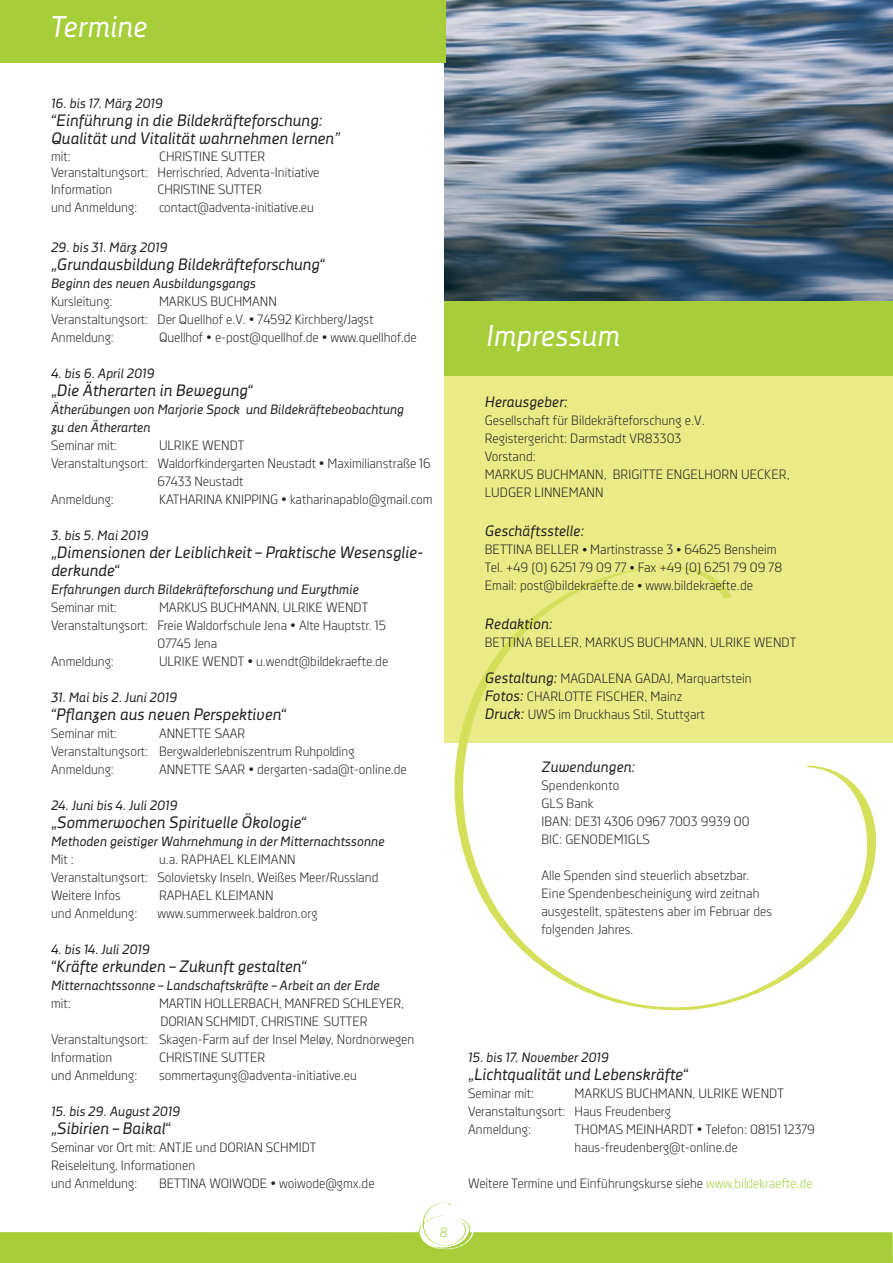
<style>
.page{position:relative;width:893px;height:1263px;background:#fff}
.page>*{position:absolute;margin:0;border:0;box-sizing:border-box;transform-origin:0 0}
.t1{font:italic 30px "Decima Nova";color:#fff}
.t2{font:italic 16.5px/18px "Decima Nova";color:#231f20}
.t3{font:italic 15px "Decima Nova";letter-spacing:.005em;color:#231f20}
.t4{font:13.5px/18px "Decima Nova Lt";color:#231f20}
.t5{font:italic 13.5px/18px "Decima Nova";color:#231f20}
.t6{font:italic 13.5px "Decima Nova Lt";color:#a6ce39}
.s1{font-family:"Decima Nova";font-size:12px}
.s2{font-family:"Decima Nova";font-style:italic;font-size:15px}
.s3{color:#a6ce39}
</style>
<div class="page">
<svg style="left:0;top:1202px;width:893px;height:61px"></svg>
<div style="left:444px;top:308px;width:449px;height:435px;background:#e9eb86"></div>
<svg style="left:454px;top:566px;width:423px;height:445px"></svg>
<img style="left:444px;top:0;width:449px;height:302px">
<div style="left:445px;top:302px;width:448px;height:74px;background:#a6ce39"></div>
<div style="left:0;top:0;width:445px;height:62px;background:#a6ce39"></div>
<h1 class="t1" style="left:50px;top:9px;width:99px">Termine</h1>
<p class="t5" style="left:51px;top:94px;width:113px">16. bis 17. März 2019</p>
<p class="t2" style="left:51px;top:111px;width:290px">“Einführung in die Bildekräfteforschung:<br>Qualität und Vitalität wahrnehmen lernen”</p>
<p class="t4" style="left:51px;top:147px;width:21px">mit:</p>
<p class="t4" style="left:51px;top:147px;width:270px;line-height:16.5px;text-indent:108px">CHRISTINE SUTTER<br>Veranstaltungsort: Herrischried, Adventa-Initiative<br>Information</p>
<p class="t4" style="left:158px;top:180px;width:106px">CHRISTINE SUTTER</p>
<p class="t4" style="left:51px;top:198px;width:88px">und Anmeldung:</p>
<p class="t4" style="left:159px;top:198px;width:156px">contact@adventa-initiative.eu</p>
<p class="t5" style="left:51px;top:238px;width:118px">29. bis 31. März 2019</p>
<p class="t2" style="left:51px;top:255px;width:275px">„Grundausbildung Bildekräfteforschung“</p>
<p class="t5" style="left:51px;top:274px;width:206px">Beginn des neuen Ausbildungsgangs</p>
<p class="t4" style="left:51px;top:292px;width:63px">Kursleitung:</p>
<p class="t4" style="left:51px;top:292px;width:324px;text-indent:108px">MARKUS BUCHMANN<br>Veranstaltungsort: Der Quellhof e.V. • 74592 Kirchberg/Jagst<br>Anmeldung:</p>
<p class="t4" style="left:159px;top:328px;width:259px">Quellhof • e-post@quellhof.de • www.quellhof.de</p>
<p class="t5" style="left:51px;top:364px;width:105px">4. bis 6. April 2019</p>
<p class="t2" style="left:51px;top:381px;width:203px">„Die Ätherarten in Bewegung“</p>
<p class="t5" style="left:51px;top:400px;width:354px">Ätherübungen von Marjorie Spock und Bildekräftebeobachtung zu den Ätherarten</p>
<p class="t4" style="left:51px;top:436px;width:68px">Seminar mit:</p>
<p class="t4" style="left:159px;top:436px;width:87px">ULRIKE WENDT</p>
<p class="t4" style="left:51px;top:454px;width:381px">Veranstaltungsort: Waldorfkindergarten Neustadt • Maximilianstraße 16</p>
<p class="t4" style="left:158px;top:472px;width:87px">67433 Neustadt</p>
<p class="t4" style="left:51px;top:490px;width:64px">Anmeldung:</p>
<p class="t4" style="left:159px;top:490px;width:275px">KATHARINA KNIPPING • katharinapablo@gmail.com</p>
<p class="t5" style="left:51px;top:526px;width:99px">3. bis 5. Mai 2019</p>
<p class="t2" style="left:51px;top:543px;width:374px">„Dimensionen der Leiblichkeit – Praktische Wesensglie&shy;derkunde“</p>
<p class="t5" style="left:51px;top:580px;width:309px">Erfahrungen durch Bildekräfteforschung und Eurythmie</p>
<p class="t4" style="left:51px;top:598px;width:68px">Seminar mit:</p>
<p class="t4" style="left:159px;top:598px;width:211px">MARKUS BUCHMANN, ULRIKE WENDT</p>
<p class="t4" style="left:51px;top:616px;width:336px">Veranstaltungsort: Freie Waldorfschule Jena • Alte Hauptstr. 15</p>
<p class="t4" style="left:158px;top:634px;width:61px">07745 Jena</p>
<p class="t4" style="left:51px;top:652px;width:64px">Anmeldung:</p>
<p class="t4" style="left:159px;top:652px;width:231px">ULRIKE WENDT • u.wendt@bildekraefte.de</p>
<p class="t5" style="left:51px;top:688px;width:128px">31. Mai bis 2. Juni 2019</p>
<p class="t2" style="left:51px;top:705px;width:237px">“Pflanzen aus neuen Perspektiven“</p>
<p class="t4" style="left:51px;top:724px;width:68px">Seminar mit:</p>
<p class="t4" style="left:51px;top:724px;width:305px;text-indent:108px">ANNETTE SAAR<br>Veranstaltungsort: Bergwalderlebniszentrum Ruhpolding<br>Anmeldung:</p>
<p class="t4" style="left:159px;top:760px;width:249px">ANNETTE SAAR • dergarten-sada@t-online.de</p>
<p class="t5" style="left:51px;top:796px;width:128px">24. Juni bis 4. Juli 2019</p>
<p class="t2" style="left:51px;top:813px;width:257px">„Sommerwochen Spirituelle Ökologie“</p>
<p class="t5" style="left:51px;top:832px;width:335px">Methoden geistiger Wahrnehmung in der Mitternachtssonne</p>
<p class="t4" style="left:51px;top:850px;width:24px">Mit :</p>
<p class="t4" style="left:51px;top:850px;width:329px;text-indent:108px">u.a. RAPHAEL KLEIMANN<br>Veranstaltungsort: Solovietsky Inseln, Weißes Meer/Russland<br>Weitere Infos</p>
<p class="t4" style="left:159px;top:886px;width:116px">RAPHAEL KLEIMANN</p>
<p class="t4" style="left:51px;top:904px;width:88px">und Anmeldung:</p>
<p class="t4" style="left:158px;top:904px;width:161px">www.summerweek.baldron.org</p>
<p class="t5" style="left:51px;top:940px;width:100px">4. bis 14. Juli 2019</p>
<p class="t2" style="left:51px;top:957px;width:257px">“Kräfte erkunden – Zukunft gestalten“</p>
<p class="t5" style="left:51px;top:976px;width:330px">Mitternachtssonne – Landschaftskräfte – Arbeit an der Erde</p>
<p class="t4" style="left:51px;top:994px;width:21px">mit:</p>
<p class="t4" style="left:159px;top:994px;width:247px">MARTIN HOLLERBACH, MANFRED SCHLEYER,</p>
<p class="t4" style="left:160px;top:1012px;width:209px">DORIAN SCHMIDT, CHRISTINE SUTTER</p>
<p class="t4" style="left:51px;top:1030px;width:365px">Veranstaltungsort: Skagen-Farm auf der Insel Meløy, Nordnorwegen</p>
<p class="t4" style="left:51px;top:1048px;width:63px">Information</p>
<p class="t4" style="left:159px;top:1048px;width:108px">CHRISTINE SUTTER</p>
<p class="t4" style="left:51px;top:1066px;width:88px">und Anmeldung:</p>
<p class="t4" style="left:159px;top:1066px;width:199px">sommertagung@adventa-initiative.eu</p>
<p class="t5" style="left:51px;top:1102px;width:130px">15. bis 29. August 2019</p>
<p class="t2" style="left:51px;top:1119px;width:121px">„Sibirien – Baikal“</p>
<p class="t4" style="left:51px;top:1138px;width:267px">Seminar vor Ort mit: ANTJE und DORIAN SCHMIDT<br>Reiseleitung, Informationen<br>und Anmeldung:</p>
<p class="t4" style="left:159px;top:1174px;width:217px">BETTINA WOIWODE • woiwode@gmx.de</p>
<p class="t6" style="left:440px;top:1224px;width:9px">8</p>
<h1 class="t1" style="left:486px;top:318px;width:135px">Impressum</h1>
<p class="t3" style="left:485px;top:393px;width:84px">Herausgeber:</p>
<p class="t4" style="left:485px;top:411px;width:306px">Gesellschaft für Bildekräfteforschung e.V.<br>Registergericht: Darmstadt VR83303<br>Vorstand:<br>MARKUS BUCHMANN, BRIGITTE ENGELHORN UECKER,<br>LUDGER LINNEMANN</p>
<p class="t3" style="left:485px;top:522px;width:101px">Geschäftsstelle:</p>
<p class="t4" style="left:485px;top:540px;width:299px">BETTINA BELLER <span class="s1">•</span> Martinstrasse 3 <span class="s1">•</span> 64625 Bensheim<br>Tel. +49 (0) 6251 79 09 77 <span class="s1">•</span> Fax +49 (0) 6251 79 09 78<br>Email: post@bildekraefte.de <span class="s1">•</span> www.bildekraefte.de</p>
<p class="t3" style="left:485px;top:615px;width:69px">Redaktion:</p>
<p class="t4" style="left:485px;top:633px;width:313px">BETTINA BELLER, MARKUS BUCHMANN, ULRIKE WENDT</p>
<p class="t4" style="left:485px;top:669px;width:268px"><span class="s2">Gestaltung:</span> MAGDALENA GADAJ, Marquartstein<br><span class="s2">Fotos:</span> CHARLOTTE FISCHER, Mainz<br><span class="s2">Druck:</span> UWS im Druckhaus Stil, Stuttgart</p>
<p class="t3" style="left:541px;top:759px;width:95px">Zuwendungen:</p>
<p class="t4" style="left:541px;top:777px;width:210px">Spendenkonto<br>GLS Bank<br>IBAN: DE31 4306 0967 7003 9939 00<br>BIC: GENODEM1GLS</p>
<p class="t4" style="left:541px;top:867px;width:232px">Alle Spenden sind steuerlich absetzbar.<br>Eine Spendenbescheinigung wird zeitnah ausgestellt, spätestens aber im Februar des folgenden Jahres.</p>
<p class="t5" style="left:468px;top:1048px;width:142px">15. bis 17. November 2019</p>
<p class="t2" style="left:468px;top:1065px;width:222px">„Lichtqualität und Lebenskräfte“</p>
<p class="t4" style="left:468px;top:1084px;width:68px">Seminar mit:</p>
<p class="t4" style="left:468px;top:1084px;width:317px;text-indent:107px">MARKUS BUCHMANN, ULRIKE WENDT<br>Veranstaltungsort: Haus Freudenberg<br>Anmeldung:</p>
<p class="t4" style="left:575px;top:1120px;width:242px">THOMAS MEINHARDT • Telefon: 08151 12379 haus-freudenberg@t-online.de</p>
<p class="t4" style="left:468px;top:1174px;width:346px">Weitere Termine und Einführungskurse siehe <span class="s3">www.bildekraefte.de</span></p>
</div>
